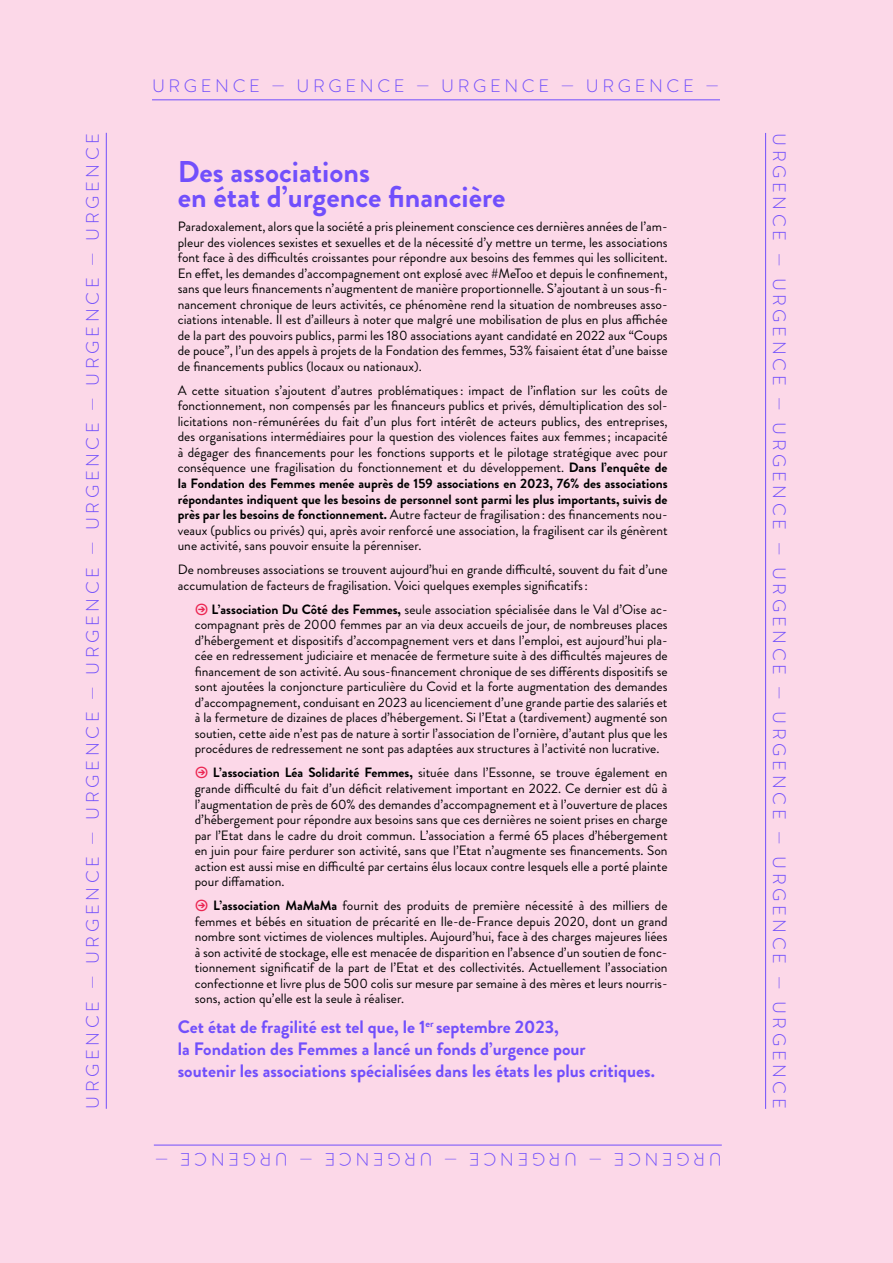
<style>
.page{position:relative;width:893px;height:1263px;background:#fcd8e8}
.page>*{position:absolute;margin:0;border:0;box-sizing:border-box;transform-origin:0 0}
.t1{font:700 30px/25.5px "Brandon Grotesque";color:#714ffc}
.t2{font:300 18px "Brandon Grotesque";letter-spacing:.2em;color:#714ffc}
.t3{font:700 18px/21.6px "Brandon Grotesque";color:#714ffc}
.t4{font:13.5px/15.6px "Brandon Grotesque";color:#000;text-align:justify}
.s1{font-weight:700}
.s2{font-family:"Garet";font-weight:500;color:#eb2551}
</style>
<div class="page">
<hr style="left:106px;top:133px;width:1px;height:976px;background:#714ffc">
<hr style="left:765px;top:133px;width:1px;height:976px;background:#714ffc">
<hr style="left:152px;top:99px;width:568px;height:1px;background:#714ffc">
<hr style="left:154px;top:1145px;width:568px;height:1px;background:#714ffc">
<h2 class="t2" style="left:152px;top:74px;width:569px">URGENCE — URGENCE — URGENCE — URGENCE —</h2>
<h2 class="t2" style="left:80px;top:1109px;width:977px;rotate:-90deg">URGENCE — URGENCE — URGENCE — URGENCE — URGENCE — URGENCE — URGENCE</h2>
<h2 class="t2" style="left:792px;top:133px;width:977px;rotate:90deg">URGENCE — URGENCE — URGENCE — URGENCE — URGENCE — URGENCE — URGENCE</h2>
<h1 class="t1" style="left:178px;top:159px;width:329px">Des associations<br>en état d’urgence financière</h1>
<p class="t4" style="left:178px;top:219px;width:491px">Paradoxalement, alors que la société a pris pleinement conscience ces dernières années de l’am&shy;pleur des violences sexistes et sexuelles et de la nécessité d’y mettre un terme, les associations font face à des difficultés croissantes pour répondre aux besoins des femmes qui les sollicitent.<br>En effet, les demandes d’accompagnement ont explosé avec #MeToo et depuis le confinement, sans que leurs financements n’augmentent de manière proportionnelle. S’ajoutant à un sous-fi&shy;nancement chronique de leurs activités, ce phénomène rend la situation de nombreuses asso&shy;ciations intenable. Il est d’ailleurs à noter que malgré une mobilisation de plus en plus affichée de la part des pouvoirs publics, parmi les 180 associations ayant candidaté en 2022 aux “Coups de pouce”, l’un des appels à projets de la Fondation des femmes, 53% faisaient état d’une baisse de financements publics (locaux ou nationaux).</p>
<p class="t4" style="left:178px;top:383px;width:491px">A cette situation s’ajoutent d’autres problématiques: impact de l’inflation sur les coûts de fonctionnement, non compensés par les financeurs publics et privés, démultiplication des sol&shy;licitations non-rémunérées du fait d’un plus fort intérêt de acteurs publics, des entreprises, des organisations intermédiaires pour la question des violences faites aux femmes; incapacité à dégager des financements pour les fonctions supports et le pilotage stratégique avec pour conséquence une fragilisation du fonctionnement et du développement. <span class="s1">Dans l’enquête de la Fondation des Femmes menée auprès de 159 associations en 2023, 76% des associations répondantes indiquent que les besoins de personnel sont parmi les plus importants, suivis de près par les besoins de fonctionnement.</span> Autre facteur de fragilisation : des financements nou&shy;veaux (publics ou privés) qui, après avoir renforcé une association, la fragilisent car ils génèrent une activité, sans pouvoir ensuite la pérenniser.</p>
<p class="t4" style="left:178px;top:562px;width:491px">De nombreuses associations se trouvent aujourd’hui en grande difficulté, souvent du fait d’une accumulation de facteurs de fragilisation. Voici quelques exemples significatifs:</p>
<p class="t4" style="left:195px;top:601px;width:474px"><span class="s2">→</span> <span class="s1">L’association Du Côté des Femmes,</span> seule association spécialisée dans le Val d’Oise ac&shy;compagnant près de 2000 femmes par an via deux accueils de jour, de nombreuses places d’hébergement et dispositifs d’accompagnement vers et dans l’emploi, est aujourd’hui pla&shy;cée en redressement judiciaire et menacée de fermeture suite à des difficultés majeures de financement de son activité. Au sous-financement chronique de ses différents dispositifs se sont ajoutées la conjoncture particulière du Covid et la forte augmentation des demandes d’accompagnement, conduisant en 2023 au licenciement d’une grande partie des salariés et à la fermeture de dizaines de places d’hébergement. Si l’Etat a (tardivement) augmenté son soutien, cette aide n’est pas de nature à sortir l’association de l’ornière, d’autant plus que les procédures de redressement ne sont pas adaptées aux structures à l’activité non lucrative.</p>
<p class="t4" style="left:195px;top:765px;width:474px"><span class="s2">→</span> <span class="s1">L’association Léa Solidarité Femmes,</span> située dans l’Essonne, se trouve également en grande difficulté du fait d’un déficit relativement important en 2022. Ce dernier est dû à l’augmentation de près de 60% des demandes d’accompagnement et à l’ouverture de places d’hébergement pour répondre aux besoins sans que ces dernières ne soient prises en charge par l’Etat dans le cadre du droit commun. L’association a fermé 65 places d’hébergement en juin pour faire perdurer son activité, sans que l’Etat n’augmente ses financements. Son action est aussi mise en difficulté par certains élus locaux contre lesquels elle a porté plainte pour diffamation.</p>
<p class="t4" style="left:195px;top:898px;width:474px"><span class="s2">→</span> <span class="s1">L’association MaMaMa</span> fournit des produits de première nécessité à des milliers de femmes et bébés en situation de précarité en Ile-de-France depuis 2020, dont un grand nombre sont victimes de violences multiples. Aujourd’hui, face à des charges majeures liées à son activité de stockage, elle est menacée de disparition en l’absence d’un soutien de fonc&shy;tionnement significatif de la part de l’Etat et des collectivités. Actuellement l’association confectionne et livre plus de 500 colis sur mesure par semaine à des mères et leurs nourris&shy;sons, action qu’elle est la seule à réaliser.</p>
<h2 class="t3" style="left:178px;top:1017px;width:479px">Cet état de fragilité est tel que, le 1<sup>er</sup> septembre 2023,<br>la Fondation des Femmes a lancé un fonds d’urgence pour<br>soutenir les associations spécialisées dans les états les plus critiques.</h2>
<h2 class="t2" style="left:722px;top:1171px;width:569px;rotate:-180deg">URGENCE — URGENCE — URGENCE — URGENCE —</h2>
</div>
